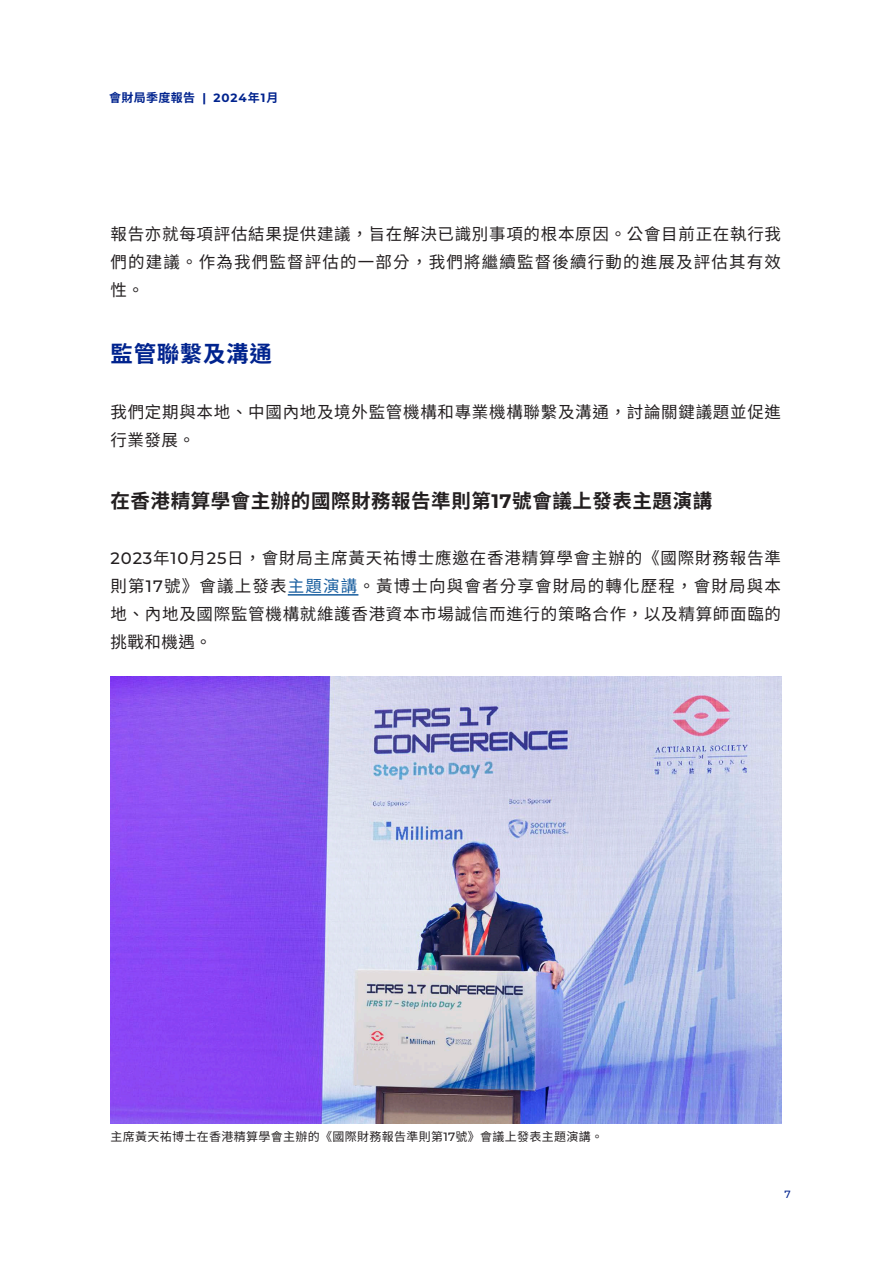
<style>
.page{position:relative;width:893px;height:1263px;background:#fff}
.page>*{position:absolute;margin:0;border:0;box-sizing:border-box;transform-origin:0 0}
.t1{font:700 22.5px "Noto Sans TC";letter-spacing:.03em;color:#00238e}
.t2{font:700 19.5px "Noto Sans TC";letter-spacing:.03em;color:#231f20}
.t3{font:16.5px/28px "Noto Sans TC";letter-spacing:.045em;color:#231f20;text-align:justify}
.t4{font:12px "Noto Sans TC";letter-spacing:.025em;color:#231f20}
.t5{font:700 12px "Noto Sans TC";letter-spacing:.03em;color:#00238e}
.t6{font:500 10.5px "Montserrat";color:#00238e}
.s1{font-family:"Montserrat"}
.s2{font-family:"Montserrat";font-weight:500}
.s3{color:#175d9e}
</style>
<div class="page">
<hr style="left:288px;top:594px;width:70px;height:2px;background:#175d9e">
<img style="left:110px;top:676px;width:671px;height:447px">
<p class="t5" style="left:109px;top:91px;width:171px">會財局季度報告 <span class="s1">| 2024</span>年<span class="s1">1</span>月</p>
<p class="t3" style="left:111px;top:220px;width:672px">報告亦就每項評估結果提供建議，旨在解決已識別事項的根本原因。公會目前正在執行我們的建議。作為我們監督評估的一部分，我們將繼續監督後續行動的進展及評估其有效性。</p>
<h1 class="t1" style="left:111px;top:341px;width:163px">監管聯繫及溝通</h1>
<p class="t3" style="left:111px;top:399px;width:672px">我們定期與本地、中國內地及境外監管機構和專業機構聯繫及溝通，討論關鍵議題並促進行業發展。</p>
<p class="t2" style="left:111px;top:489px;width:603px">在香港精算學會主辦的國際財務報告準則第<span class="s1">17</span>號會議上發表主題演講</p>
<p class="t3" style="left:111px;top:544px;width:672px"><span class="s2">2023</span>年<span class="s2">10</span>月<span class="s2">25</span>日，會財局主席黃天祐博士應邀在香港精算學會主辦的《國際財務報告準則第<span class="s2">17</span>號》會議上發表<span class="s3">主題演講</span>。黃博士向與會者分享會財局的轉化歷程，會財局與本地、內地及國際監管機構就維護香港資本市場誠信而進行的策略合作，以及精算師面臨的挑戰和機遇。</p>
<p class="t4" style="left:111px;top:1130px;width:494px">主席黃天祐博士在香港精算學會主辦的《國際財務報告準則第<span class="s2">17</span>號》會議上發表主題演講。</p>
<p class="t6" style="left:785px;top:1187px;width:8px">7</p>
</div>
